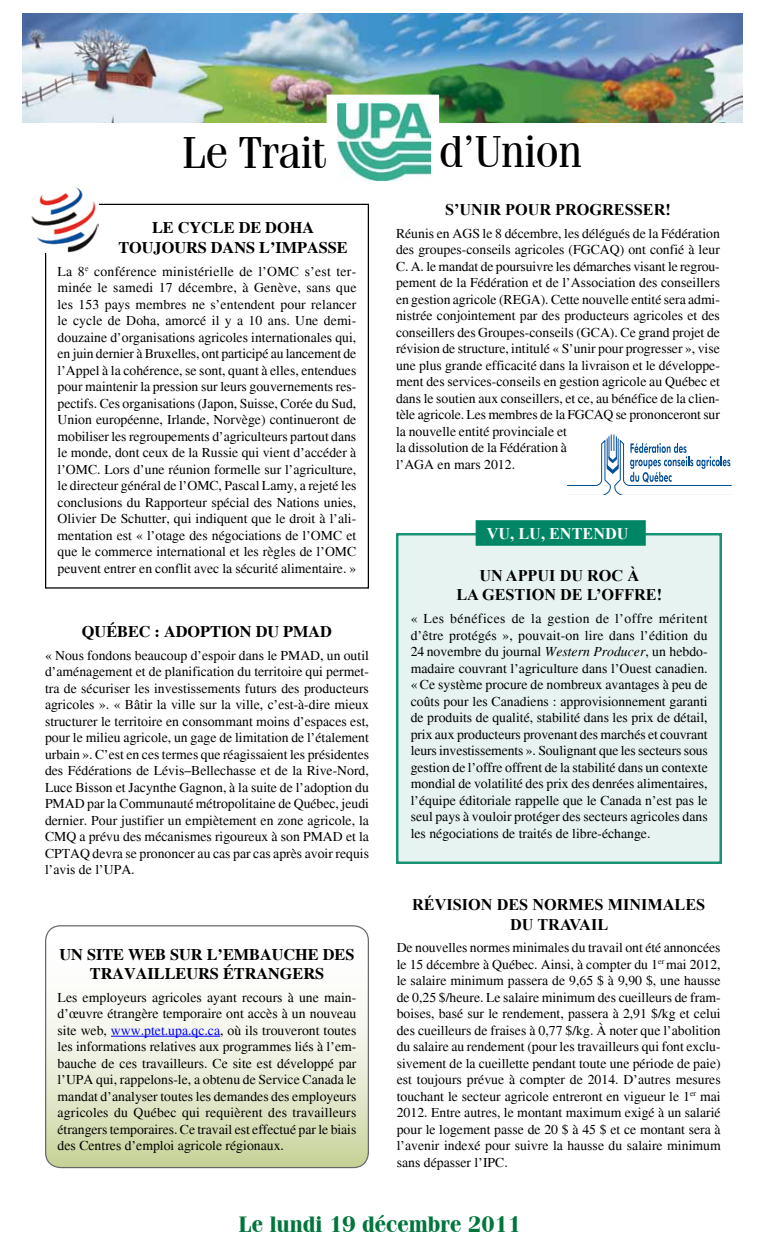
<style>
.page{position:relative;width:765px;height:1260px;background:#fff}
.page>*{position:absolute;margin:0;border:0;box-sizing:border-box;transform-origin:0 0}
.t1{font:45px "Fenice IT Cby BT";color:#000}
.t2{font:700 22.5px "Fenice IT Cby BT";color:#00763c}
.t3{font:700 16.25px/19.5px "Times";color:#000;text-align:center}
.t4{font:700 16.25px/19.5px "Times New Roman";color:#000;text-align:center}
.t5{font:700 16.25px "Times New Roman";color:#fff}
.t6{font:13.75px/16.5px "Times";color:#000;text-align:justify}
.s1{color:#00f}
.s2{font-style:italic}
</style>
<div class="page">
<img style="left:22px;top:14px;width:720px;height:109px">
<div style="left:327px;top:95px;width:112px;height:111px;background:#fff"></div>
<img style="left:337px;top:104px;width:93px;height:77px">
<svg style="left:46px;top:926px;width:322px;height:242px"></svg>
<div style="left:45px;top:925px;width:324px;height:243px;border:1px solid #000;border-radius:15px"></div>
<div style="left:396px;top:533px;width:326px;height:331px;background:#e6f3f0;border:2px solid #1a9274"></div>
<div style="left:476px;top:520px;width:170px;height:26px;background:#008665;border:1px solid #008665"></div>
<hr style="left:111px;top:1036px;width:109px;height:1px;background:#00f">
<svg style="left:567px;top:434px;width:164px;height:61px"></svg>
<div style="left:45px;top:204px;width:324px;height:385px;border:1px solid #000"></div>
<img style="left:31px;top:187px;width:67px;height:66px">
<h1 class="t1" style="left:183px;top:124px;width:146px">Le Trait</h1>
<h1 class="t1" style="left:439px;top:124px;width:144px">d’Union</h1>
<p class="t3" style="left:118px;top:218px;width:231px">LE CYCLE DE DOHA<br>TOUJOURS DANS L’IMPASSE</p>
<p class="t6" style="left:58px;top:263px;width:300px">La 8<sup>e</sup> conférence ministérielle de l’OMC s’est ter&shy;minée le samedi 17 décembre, à Genève, sans que les 153 pays membres ne s’entendent pour relancer le cycle de Doha, amorcé il y a 10 ans. Une demi&shy;douzaine d’organisations agricoles internationales qui, en juin dernier à Bruxelles, ont participé au lancement de l’Appel à la cohérence, se sont, quant à elles, entendues pour maintenir la pression sur leurs gouvernements res&shy;pectifs. Ces organisations (Japon, Suisse, Corée du Sud, Union européenne, Irlande, Norvège) continueront de mobiliser les regroupements d’agriculteurs partout dans le monde, dont ceux de la Russie qui vient d’accéder à l’OMC. Lors d’une réunion formelle sur l’agriculture, le directeur général de l’OMC, Pascal Lamy, a rejeté les conclusions du Rapporteur spécial des Nations unies, Olivier De Schutter, qui indiquent que le droit à l’ali&shy;mentation est « l’otage des négociations de l’OMC et que le commerce international et les règles de l’OMC peuvent entrer en conflit avec la sécurité alimentaire. »</p>
<p class="t3" style="left:82px;top:622px;width:252px">QUÉBEC : ADOPTION DU PMAD</p>
<p class="t6" style="left:45px;top:647px;width:326px">« Nous fondons beaucoup d’espoir dans le PMAD, un outil d’aménagement et de planification du territoire qui permet&shy;tra de sécuriser les investissements futurs des producteurs agricoles ». « Bâtir la ville sur la ville, c’est-à-dire mieux structurer le territoire en consommant moins d’espaces est, pour le milieu agricole, un gage de limitation de l’étalement urbain ». C’est en ces termes que réagissaient les présidentes des Fédérations de Lévis–Bellechasse et de la Rive-Nord, Luce Bisson et Jacynthe Gagnon, à la suite de l’adoption du PMAD par la Communauté métropolitaine de Québec, jeudi dernier. Pour justifier un empiètement en zone agricole, la CMQ a prévu des mécanismes rigoureux à son PMAD et la CPTAQ devra se prononcer au cas par cas après avoir requis l’avis de l’UPA.</p>
<p class="t3" style="left:60px;top:945px;width:296px">UN SITE WEB SUR L’EMBAUCHE DES<br>TRAVAILLEURS ÉTRANGERS</p>
<p class="t6" style="left:58px;top:989px;width:300px">Les employeurs agricoles ayant recours à une main&shy;d’œuvre étrangère temporaire ont accès à un nouveau site web, <span class="s1">www.ptet.upa.qc.ca</span>, où ils trouveront toutes les informations relatives aux programmes liés à l’em&shy;bauche de ces travailleurs. Ce site est développé par l’UPA qui, rappelons-le, a obtenu de Service Canada le mandat d’analyser toutes les demandes des employeurs agricoles du Québec qui requièrent des travailleurs étrangers temporaires. Ce travail est effectué par le biais des Centres d’emploi agricole régionaux.</p>
<p class="t4" style="left:445px;top:199px;width:227px">S’UNIR POUR PROGRESSER!</p>
<p class="t6" style="left:396px;top:225px;width:326px;text-align:left">Réunis en AGS le 8 décembre, les délégués de la Fédération des groupes-conseils agricoles (FGCAQ) ont confié à leur C. A. le mandat de poursuivre les démarches visant le regrou&shy;pement de la Fédération et de l’Association des conseillers en gestion agricole (REGA). Cette nouvelle entité sera admi&shy;nistrée conjointement par des producteurs agricoles et des conseillers des Groupes-conseils (GCA). Ce grand projet de révision de structure, intitulé « S’unir pour progresser », vise une plus grande efficacité dans la livraison et le développe&shy;ment des services-conseils en gestion agricole au Québec et dans le soutien aux conseillers, et ce, au bénéfice de la clien&shy;tèle agricole. Les membres de la FGCAQ se prononceront sur la nouvelle entité provinciale et<br>la dissolution de la Fédération à<br>l’AGA en mars 2012.</p>
<p class="t5" style="left:487px;top:522px;width:143px">VU, LU, ENTENDU</p>
<p class="t4" style="left:456px;top:565px;width:207px">UN APPUI DU ROC À<br>LA GESTION DE L’OFFRE !</p>
<p class="t6" style="left:411px;top:610px;width:299px">« Les bénéfices de la gestion de l’offre méritent d’être protégés », pouvait-on lire dans l’édition du 24 novembre du journal <span class="s2">Western Producer</span>, un hebdo&shy;madaire couvrant l’agriculture dans l’Ouest canadien. « Ce système procure de nombreux avantages à peu de coûts pour les Canadiens : approvisionnement garanti de produits de qualité, stabilité dans les prix de détail, prix aux producteurs provenant des marchés et couvrant leurs investissements ». Soulignant que les secteurs sous gestion de l’offre offrent de la stabilité dans un contexte mondial de volatilité des prix des denrées alimentaires, l’équipe éditoriale rappelle que le Canada n’est pas le seul pays à vouloir protéger des secteurs agricoles dans les négociations de traités de libre-échange.</p>
<p class="t4" style="left:412px;top:895px;width:134px">RÉVISION DE S NOR</p>
<p class="t4" style="left:510px;top:895px;width:197px;text-align:left;text-indent:58px">MES MINIMALE S<br>DU TRAVAIL</p>
<p class="t6" style="left:397px;top:940px;width:326px">De nouvelles normes minimales du travail ont été annoncées le 15 décembre à Québec. Ainsi, à compter du 1<sup>er</sup> mai 2012, le salaire minimum passera de 9,65 $ à 9,90 $, une hausse de 0,25 $/heure. Le salaire minimum des cueilleurs de fram&shy;boises, basé sur le rendement, passera à 2,91 $/kg et celui des cueilleurs de fraises à 0,77 $/kg. À noter que l’abolition du salaire au rendement (pour les travailleurs qui font exclu&shy;sivement de la cueillette pendant toute une période de paie) est toujours prévue à compter de 2014. D’autres mesures touchant le secteur agricole entreront en vigueur le 1<sup>er</sup> mai 2012. Entre autres, le montant maximum exigé à un salarié pour le logement passe de 20 $ à 45 $ et ce montant sera à l’avenir indexé pour suivre la hausse du salaire minimum sans dépasser l’IPC.</p>
<h2 class="t2" style="left:239px;top:1210px;width:284px">Le lundi 19 décembre 2011</h2>
</div>
